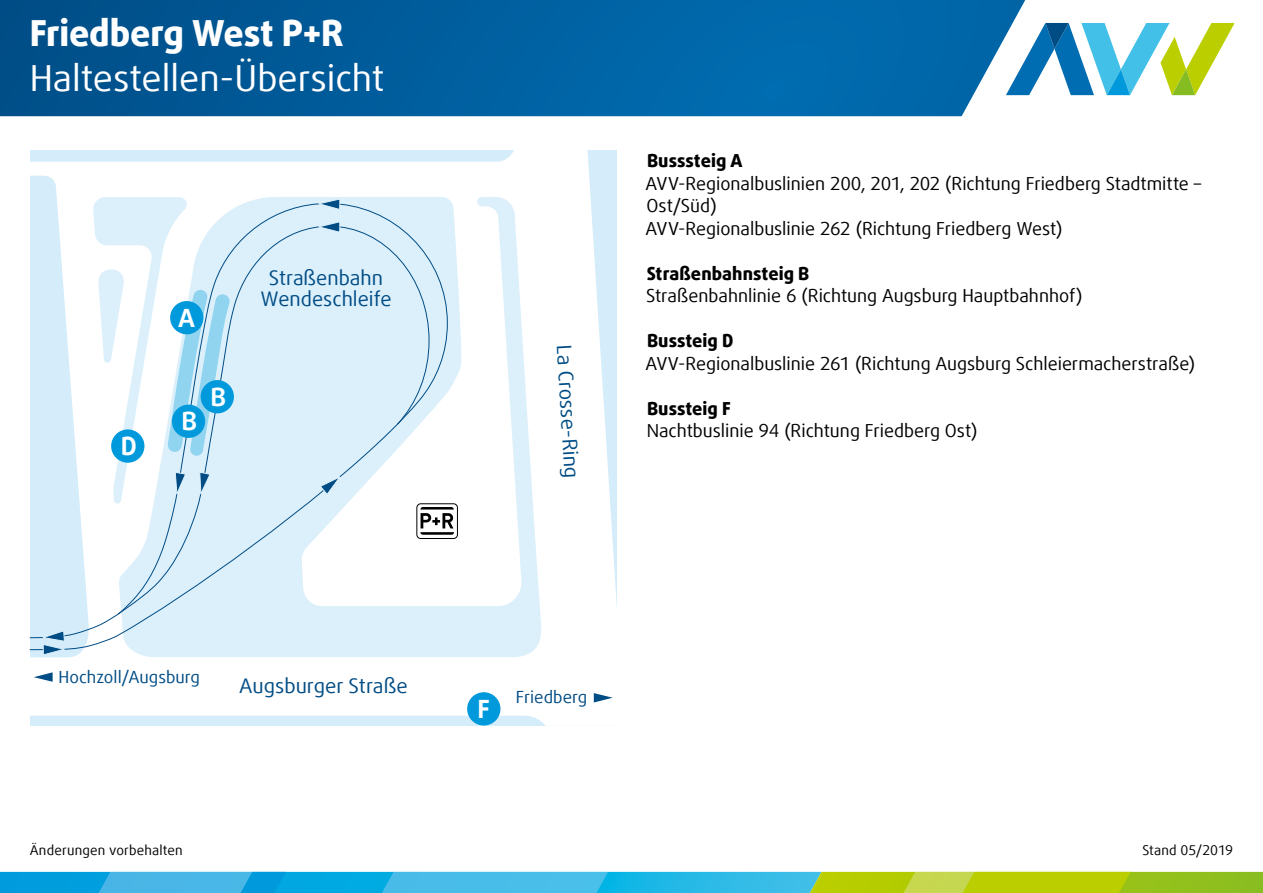
<style>
.page{position:relative;width:1263px;height:893px;background:#fff}
.page>*{position:absolute;margin:0;border:0;box-sizing:border-box;transform-origin:0 0}
.t1{font:36px "Daxline Offc";color:#fff}
.t2{font:800 36px "Daxline Offc";letter-spacing:-.005em;color:#fff}
.t3{font:700 25.2px "Daxline Offc";color:#fff}
.t4{font:20.1px/21.8px "Daxline Offc";color:#004c85;text-align:center}
.t5{font:18px/22.5px "Daxline Offc";color:#000}
.t6{font:800 18px "Daxline Offc";color:#000}
.t7{font:16.8px "Daxline Offc";color:#004c85}
.t8{font:13.5px "Daxline Offc";letter-spacing:.015em;color:#000}
.t9{font:13.5px "Daxline Offc";letter-spacing:-.005em;color:#000}
</style>
<div class="page">
<svg style="left:0;top:872px;width:1263px;height:21px;background:#59bb9a"></svg>
<svg style="left:0;top:0;width:960px;height:116px;background:#005e9e"></svg>
<svg style="left:960px;top:0;width:275px;height:117px"></svg>
<svg style="left:30px;top:150px;width:587px;height:576px"></svg>
<svg style="left:119px;top:197px;width:422px;height:461px"></svg>
<svg style="left:230px;top:203px;width:218px;height:412px"></svg>
<svg style="left:30px;top:639px;width:362px;height:12px;background:#dceff9"></svg>
<svg style="left:30px;top:225px;width:400px;height:414px"></svg>
<svg style="left:41px;top:630px;width:25px;height:25px"></svg>
<svg style="left:320px;top:476px;width:21px;height:19px"></svg>
<svg style="left:93px;top:197px;width:137px;height:307px"></svg>
<svg style="left:317px;top:198px;width:23px;height:12px"></svg>
<svg style="left:317px;top:221px;width:23px;height:12px"></svg>
<div style="left:170px;top:301px;width:33px;height:33px;background:#009adc;border-radius:50%"></div>
<div style="left:172px;top:405px;width:33px;height:33px;background:#009adc;border-radius:50%"></div>
<div style="left:201px;top:380px;width:33px;height:33px;background:#009adc;border-radius:50%"></div>
<div style="left:467px;top:692px;width:33px;height:33px;background:#009adc;border-radius:50%"></div>
<div style="left:111px;top:429px;width:33px;height:34px;background:#009adc;border-radius:50%"></div>
<div style="left:417px;top:504px;width:40px;height:34px;background:#fff;border-radius:4px"></div>
<div style="left:417px;top:503px;width:41px;height:36px;border:1px solid #000;border-radius:4px"></div>
<svg style="left:420px;top:507px;width:34px;height:28px"></svg>
<svg style="left:34px;top:672px;width:19px;height:10px"></svg>
<svg style="left:594px;top:693px;width:19px;height:9px"></svg>
<h1 class="t2" style="left:30px;top:9px;width:315px">Friedberg West P+R</h1>
<h1 class="t1" style="left:30px;top:54px;width:356px">Haltestellen-Übersicht</h1>
<h2 class="t3" style="left:121px;top:429px;width:18px">D</h2>
<h2 class="t3" style="left:178px;top:301px;width:18px">A</h2>
<h2 class="t3" style="left:182px;top:404px;width:17px">B</h2>
<h2 class="t3" style="left:210px;top:380px;width:17px">B</h2>
<p class="t4" style="left:260px;top:267px;width:133px">Straßenbahn<br>Wendeschleife</p>
<p class="t4" style="left:575px;top:344px;width:135px;rotate:87deg">La Crosse-Ring</p>
<p class="t6" style="left:647px;top:149px;width:97px">Busssteig A</p>
<p class="t5" style="left:646px;top:172px;width:557px">AVV-Regionalbuslinien 200, 201, 202 (Richtung Friedberg Stadtmitte –<br>Ost/Süd)<br>AVV-Regionalbuslinie 262 (Richtung Friedberg West)</p>
<p class="t6" style="left:647px;top:261px;width:164px">Straßenbahnsteig B</p>
<p class="t5" style="left:646px;top:285px;width:438px">Straßenbahnlinie 6 (Richtung Augsburg Hauptbahnhof)</p>
<p class="t6" style="left:647px;top:329px;width:88px">Bussteig D</p>
<p class="t5" style="left:646px;top:352px;width:551px">AVV-Regionalbuslinie 261 (Richtung Augsburg Schleiermacherstraße)</p>
<p class="t6" style="left:647px;top:396px;width:85px">Bussteig F</p>
<p class="t5" style="left:647px;top:420px;width:332px">Nachtbuslinie 94 (Richtung Friedberg Ost)</p>
<p class="t7" style="left:59px;top:666px;width:143px">Hochzoll/Augsburg</p>
<p class="t4" style="left:239px;top:675px;width:170px">Augsburger Straße</p>
<h2 class="t3" style="left:478px;top:692px;width:14px">F</h2>
<p class="t7" style="left:516px;top:686px;width:73px">Friedberg</p>
<p class="t8" style="left:30px;top:841px;width:154px">Änderungen vorbehalten</p>
<p class="t9" style="left:1142px;top:841px;width:92px">Stand 05/2019</p>
</div>
